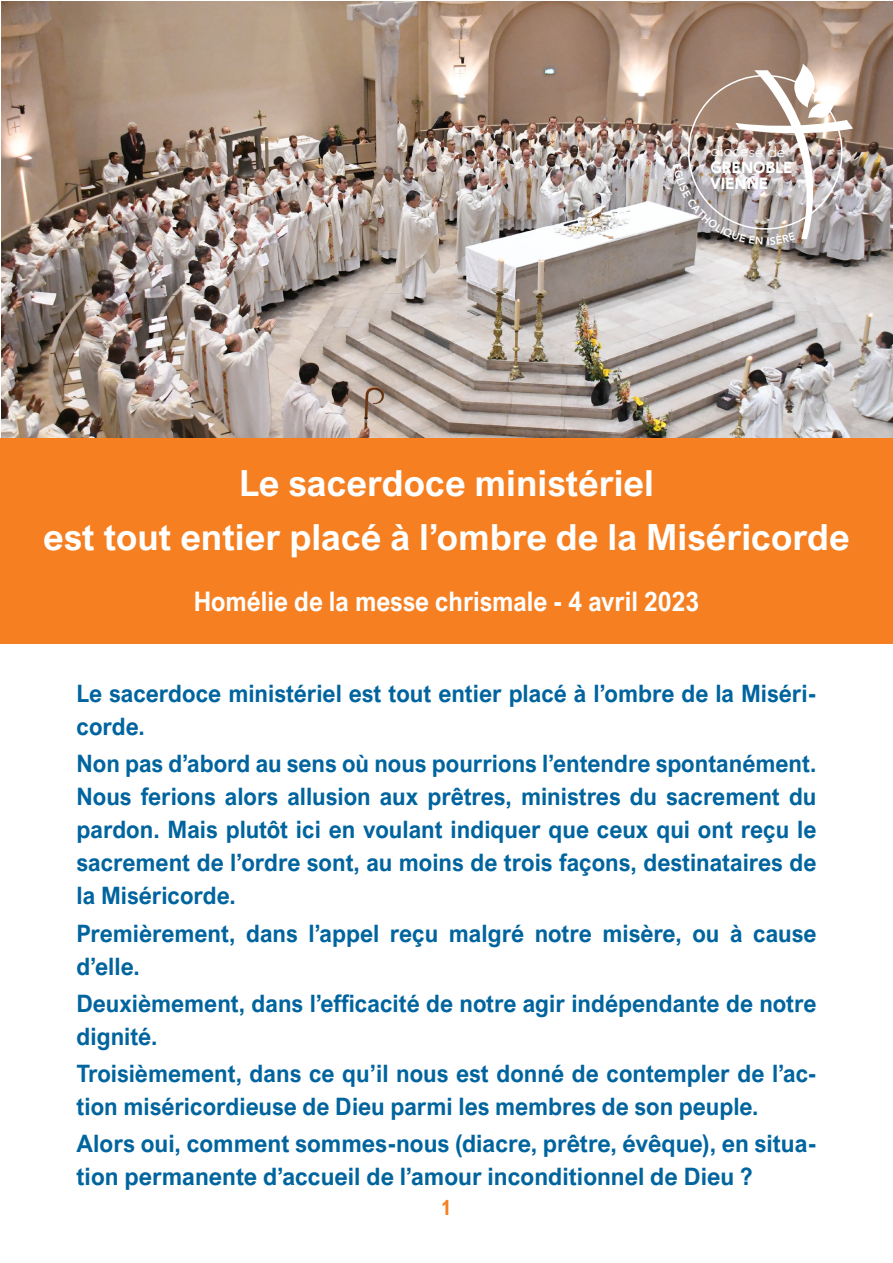
<style>
.page{position:relative;width:893px;height:1263px;background:#fff}
.page>*{position:absolute;margin:0;border:0;box-sizing:border-box;transform-origin:0 0}
.t1{font:700 36px/54px "Arial Nova";color:#fff;text-align:center}
.t2{font:700 27px "Arial Nova";color:#fff;scale:.9 1}
.t3{font:700 24px/33px "Arial Nova";color:#00649e;scale:.95 1}
.t4{font:700 24px/33px "Arial Nova";color:#00649e}
.t5{font:700 21px "Arial Nova Cond";color:#f57f21}
.t6{font:900 16.05px/16px "Avenir LT Std";letter-spacing:-.01em;color:#fff;scale:.93 1}
.t7{font:300 14.7px "Avenir LT Std";letter-spacing:-.005em;color:#fff;scale:1.04 1}
</style>
<div class="page">
<img style="left:1px;top:1px;width:892px;height:437px">
<div style="left:0;top:438px;width:893px;height:205px;background:#f57f21"></div>
<img style="left:673px;top:64px;width:180px;height:181px">
<p class="t7" style="left:710px;top:143px;width:74px">diocèse de</p>
<p class="t6" style="left:710px;top:159px;width:90px">GRENOBLE<br>VIENNE</p>
<p class="t1" style="left:43px;top:456px;width:808px">Le sacerdoce ministériel<br>est tout entier placé à l’ombre de la Miséricorde</p>
<p class="t2" style="left:194px;top:586px;width:563px">Homélie de la messe chrismale - 4 avril 2023</p>
<p class="t3" style="left:77px;top:677px;width:780px">Le sacerdoce ministériel est tout entier placé à l’ombre de la Miséri&shy;corde.</p>
<p class="t3" style="left:77px;top:747px;width:780px;text-align:justify">Non pas d’abord au sens où nous pourrions l’entendre spontanément.<br>Nous ferions alors allusion aux prêtres, ministres du sacrement du pardon. Mais plutôt ici en voulant indiquer que ceux qui ont reçu le sacrement de l’ordre sont, au moins de trois façons, destinataires de la Miséricorde.</p>
<p class="t3" style="left:77px;top:916px;width:780px">Premièrement, dans l’appel reçu malgré notre misère, ou à cause d’elle.</p>
<p class="t3" style="left:77px;top:987px;width:780px">Deuxièmement, dans l’efficacité de notre agir indépendante de notre dignité.</p>
<p class="t3" style="left:77px;top:1057px;width:780px">Troisièmement, dans ce qu’il nous est donné de contempler de l’ac&shy;tion miséricordieuse de Dieu parmi les membres de son peuple.</p>
<p class="t4" style="left:77px;top:1127px;width:741px">Alors oui, comment sommes-nous (diacre, prêtre, évêque), en situa&shy;tion permanente d’accueil de l’amour inconditionnel de Dieu ?</p>
<p class="t5" style="left:441px;top:1194px;width:12px">1</p>
</div>
